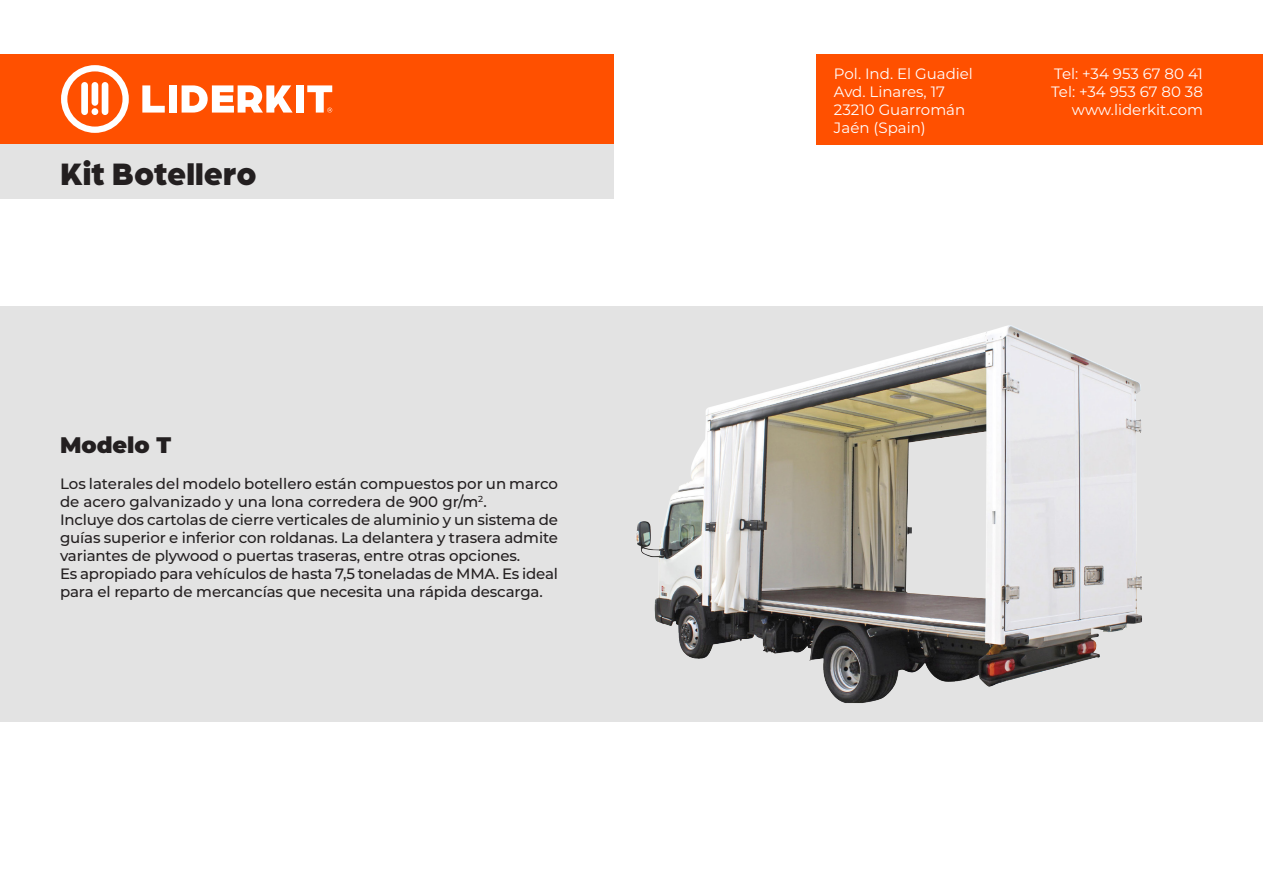
<style>
.page{position:relative;width:1263px;height:893px;background:#fff}
.page>*{position:absolute;margin:0;border:0;box-sizing:border-box;transform-origin:0 0}
.Título{font:900 33px "Arboria";color:#231f20}
.informacion{font:900 22.5px "Montserrat";color:#231f20}
.informacion-2{font:500 15px/18px "Montserrat";letter-spacing:-.01em;color:#231f20}
.t1{font:15px/18px "Montserrat";color:#fff}
</style>
<div class="page">
<div style="left:0;top:306px;width:1263px;height:415px;background:#e3e3e3"></div>
<div style="left:816px;top:54px;width:447px;height:90px;background:#ff5000"></div>
<div style="left:0;top:54px;width:613px;height:90px;background:#ff5000"></div>
<div style="left:0;top:144px;width:613px;height:54px;background:#e3e3e3"></div>
<svg style="left:142px;top:85px;width:23px;height:28px"></svg>
<div style="left:169px;top:85px;width:8px;height:28px;background:#fff"></div>
<svg style="left:182px;top:85px;width:111px;height:28px"></svg>
<div style="left:296px;top:85px;width:8px;height:28px;background:#fff"></div>
<svg style="left:61px;top:65px;width:68px;height:68px"></svg>
<div style="left:81px;top:82px;width:7px;height:33px;background:#fff;border-radius:3px"></div>
<div style="left:102px;top:82px;width:6px;height:33px;background:#fff;border-radius:3px"></div>
<div style="left:92px;top:82px;width:6px;height:24px;background:#fff;border-radius:3px"></div>
<div style="left:92px;top:108px;width:6px;height:7px;background:#fff;border-radius:3px"></div>
<svg style="left:307px;top:85px;width:25px;height:28px"></svg>
<img style="left:636px;top:325px;width:506px;height:378px">
<p class="Título" style="left:60px;top:150px;width:198px">Kit Botellero</p>
<p class="informacion" style="left:60px;top:428px;width:113px">Modelo T</p>
<p class="informacion-2" style="left:60px;top:474px;width:499px">Los laterales del modelo botellero están compuestos por un marco de acero galvanizado y una lona corredera de 900 gr/m<sup>2</sup>.</p>
<p class="informacion-2" style="left:60px;top:510px;width:499px;text-align:justify">Incluye dos cartolas de cierre verticales de aluminio y un sistema de guías superior e inferior con roldanas. La delantera y trasera admite variantes de plywood o puertas traseras, entre otras opciones.</p>
<p class="informacion-2" style="left:60px;top:564px;width:499px">Es apropiado para vehículos de hasta 7,5 toneladas de MMA. Es ideal para el reparto de mercancías que necesita una rápida descarga.</p>
<p class="t1" style="left:834px;top:64px;width:140px">Pol. Ind. El Guadiel<br>Avd. Linares, 17<br>23210 Guarromán<br>Jaén (Spain)</p>
<p class="t1" style="left:1051px;top:64px;width:153px;text-align:right">Tel: +34 953 67 80 41<br>Tel: +34 953 67 80 38 www.liderkit.com</p>
</div>
